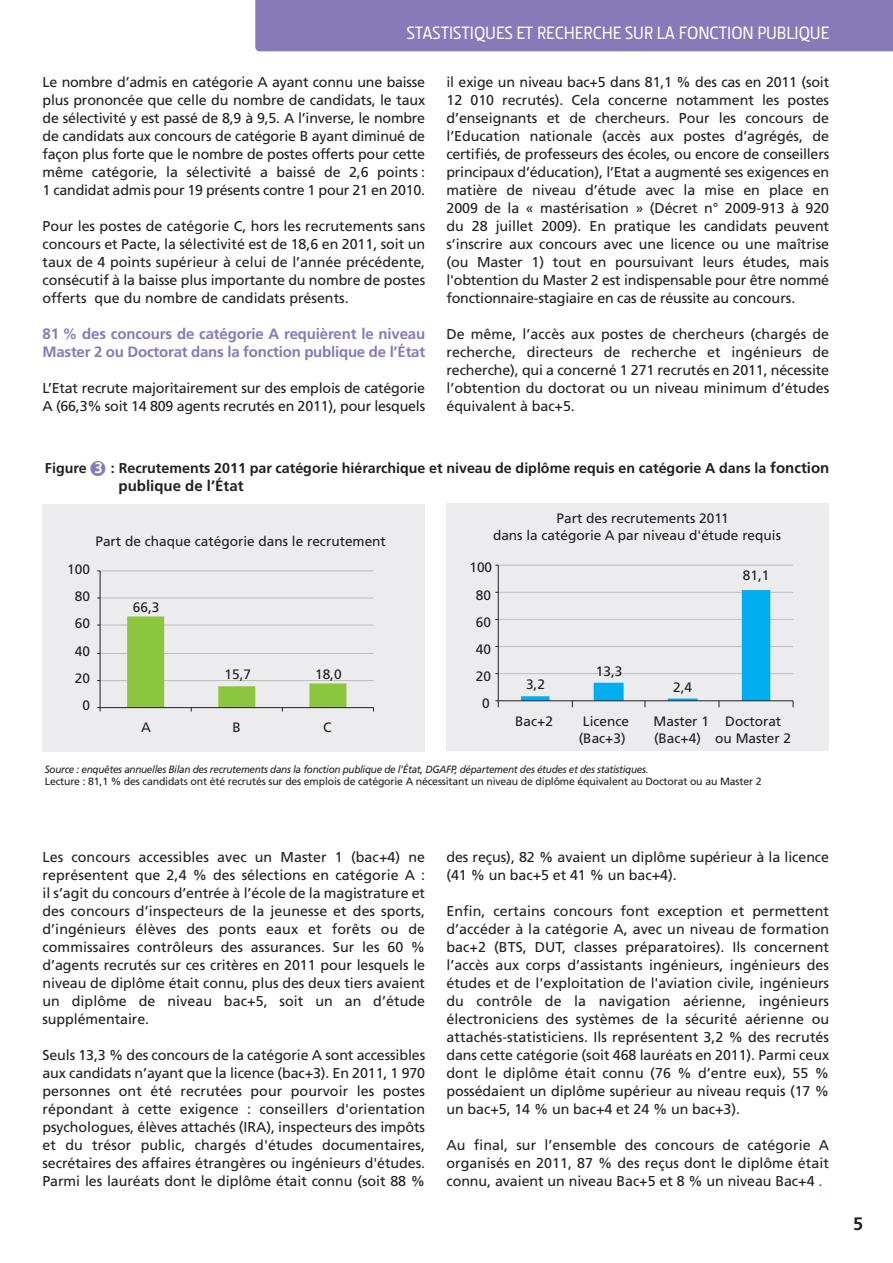
<style>
.page{position:relative;width:893px;height:1263px;background:#fff}
.page>*{position:absolute;margin:0;border:0;box-sizing:border-box;transform-origin:0 0}
.t1{font:500 18px "Section";color:#fff}
.t2{font:700 18px "Frutiger LT Std";color:#231f20}
.t3{font:700 15px/18px "Frutiger LT Std";letter-spacing:-.015em;color:#8879b8}
.t4{font:700 15px "Frutiger LT Std";color:#231f20}
.t5{font:14.25px/18px "Frutiger LT Std";letter-spacing:-.005em;color:#231f20;text-align:justify}
.t6{font:700 14.25px "Frutiger LT Std";color:#231f20}
.t7{font:13.65px/16.4px "Frutiger LT Std";color:#231f20}
.t8{font:10.5px "Frutiger LT Std";letter-spacing:-.015em;color:#231f20}
.t9{font:italic 10.5px "Frutiger LT Std";letter-spacing:-.03em;color:#231f20;scale:.95 1}
.s1{color:#8879b8}
.s2{font-size:15px;color:#fff}
.s3{font-size:15px}
.s4{color:#ed028c}
</style>
<div class="page">
<div style="left:255px;top:0;width:638px;height:51px;background:#8879b8"></div>
<div style="left:43px;top:504px;width:382px;height:248px;background:#ececee"></div>
<hr style="left:100px;top:680px;width:273px;height:1px;background:#bcbdc0">
<hr style="left:100px;top:653px;width:273px;height:1px;background:#bcbdc0">
<hr style="left:100px;top:625px;width:273px;height:1px;background:#bcbdc0">
<hr style="left:100px;top:598px;width:273px;height:1px;background:#bcbdc0">
<hr style="left:100px;top:570px;width:273px;height:1px;background:#bcbdc0">
<hr style="left:100px;top:571px;width:1px;height:137px;background:#231f20">
<hr style="left:100px;top:707px;width:273px;height:1px;background:#231f20">
<svg style="left:97px;top:707px;width:4px;height:4px"></svg>
<svg style="left:127px;top:616px;width:219px;height:95px"></svg>
<div style="left:446px;top:503px;width:383px;height:248px;background:#ececee"></div>
<hr style="left:498px;top:673px;width:295px;height:1px;background:#bcbdc0">
<hr style="left:498px;top:646px;width:295px;height:1px;background:#bcbdc0">
<hr style="left:498px;top:619px;width:295px;height:1px;background:#bcbdc0">
<hr style="left:498px;top:592px;width:295px;height:1px;background:#bcbdc0">
<hr style="left:498px;top:565px;width:295px;height:1px;background:#bcbdc0">
<hr style="left:498px;top:565px;width:1px;height:136px;background:#231f20">
<hr style="left:498px;top:700px;width:295px;height:1px;background:#231f20">
<svg style="left:495px;top:700px;width:4px;height:7px"></svg>
<svg style="left:521px;top:590px;width:249px;height:117px"></svg>
<p class="t1" style="left:407px;top:27px;width:424px">STASTISTIQUES ET RECHERCHE SUR LA FONCTION PUBLIQUE</p>
<p class="t5" style="left:43px;top:74px;width:384px">Le nombre d’admis en catégorie A ayant connu une baisse plus prononcée que celle du nombre de candidats, le taux de sélectivité y est passé de 8,9 à 9,5. A l’inverse, le nombre de candidats aux concours de catégorie B ayant diminué de façon plus forte que le nombre de postes offerts pour cette même catégorie, la sélectivité a baissé de 2,6 points :<br>1 candidat admis pour 19 présents contre 1 pour 21 en 2010.</p>
<p class="t5" style="left:43px;top:218px;width:384px">Pour les postes de catégorie C, hors les recrutements sans concours et Pacte, la sélectivité est de 18,6 en 2011, soit un taux de 4 points supérieur à celui de l’année précédente, consécutif à la baisse plus importante du nombre de postes offerts que du nombre de candidats présents.</p>
<p class="t3" style="left:43px;top:326px;width:384px">81 % des concours de catégorie A requièrent le niveau<br>Master 2 ou Doctorat dans la fonction publique de l’état</p>
<p class="t5" style="left:43px;top:380px;width:384px">L’Etat recrute majoritairement sur des emplois de catégorie<br>A (66,3% soit 14 809 agents recrutés en 2011), pour lesquels</p>
<p class="t5" style="left:446px;top:74px;width:384px">il exige un niveau bac+5 dans 81,1 % des cas en 2011 (soit 12 010 recrutés). Cela concerne notamment les postes d’enseignants et de chercheurs. Pour les concours de l’Education nationale (accès aux postes d’agrégés, de certifiés, de professeurs des écoles, ou encore de conseillers principaux d’éducation), l’Etat a augmenté ses exigences en matière de niveau d’étude avec la mise en place en 2009 de la « mastérisation » (Décret n° 2009-913 à 920 du 28 juillet 2009). En pratique les candidats peuvent s’inscrire aux concours avec une licence ou une maîtrise (ou Master 1) tout en poursuivant leurs études, mais l'obtention du Master 2 est indispensable pour être nommé fonctionnaire-stagiaire en cas de réussite au concours.</p>
<p class="t5" style="left:446px;top:326px;width:384px">De même, l’accès aux postes de chercheurs (chargés de recherche, directeurs de recherche et ingénieurs de recherche), qui a concerné 1 271 recrutés en 2011, nécessite l’obtention du doctorat ou un niveau minimum d’études équivalent à bac+5.</p>
<p class="t6" style="left:45px;top:463px;width:786px">Figure <span class="s1">■</span><span class="s2">3</span> : Recrutements 2011 par catégorie hiérarchique et niveau de diplôme requis en catégorie A dans la <span class="s3">fonction</span></p>
<p class="t4" style="left:119px;top:480px;width:127px">publique de l’état</p>
<p class="t7" style="left:95px;top:534px;width:292px">Part de chaque catégorie dans le recrutement</p>
<p class="t7" style="left:493px;top:512px;width:289px;text-indent:64px">Part des recrutements 2011<br>dans la catégorie A par niveau d'étude requis</p>
<p class="t7" style="left:67px;top:562px;width:24px">100</p>
<p class="t7" style="left:469px;top:560px;width:24px">100</p>
<p class="t7" style="left:743px;top:568px;width:28px">81,1</p>
<p class="t7" style="left:75px;top:589px;width:17px">80</p>
<p class="t7" style="left:133px;top:600px;width:28px">66,3</p>
<p class="t7" style="left:476px;top:588px;width:17px">80</p>
<p class="t7" style="left:75px;top:617px;width:17px">60</p>
<p class="t7" style="left:476px;top:615px;width:17px">60</p>
<p class="t7" style="left:75px;top:644px;width:17px">40</p>
<p class="t7" style="left:476px;top:642px;width:17px">40</p>
<p class="t7" style="left:75px;top:671px;width:17px">20</p>
<p class="t7" style="left:225px;top:667px;width:28px">15,7</p>
<p class="t7" style="left:315px;top:667px;width:28px">18,0</p>
<p class="t7" style="left:476px;top:669px;width:17px">20</p>
<p class="t7" style="left:526px;top:677px;width:20px">3,2</p>
<p class="t7" style="left:596px;top:664px;width:28px">13,3</p>
<p class="t7" style="left:673px;top:680px;width:20px">2,4</p>
<p class="t7" style="left:82px;top:699px;width:9px">0</p>
<p class="t7" style="left:482px;top:696px;width:9px">0</p>
<p class="t7" style="left:141px;top:720px;width:11px">A</p>
<p class="t7" style="left:232px;top:720px;width:10px">B</p>
<p class="t7" style="left:323px;top:720px;width:10px">C</p>
<p class="t7" style="left:515px;top:714px;width:39px">Bac+2</p>
<p class="t7" style="left:579px;top:714px;width:52px">Licence (Bac+3)</p>
<p class="t7" style="left:654px;top:714px;width:57px">Master 1 (Bac+4)</p>
<p class="t7" style="left:715px;top:714px;width:77px;text-align:center">Doctorat ou Master 2</p>
<p class="t9" style="left:45px;top:765px;width:637px">Source : enquêtes annuelles Bilan des recrutements dans la fonction publique de l'État, DGAFP, département des études et des statistiques.</p>
<p class="t8" style="left:45px;top:777px;width:718px">Lecture : 81,1 % des candidats ont été recrutés sur des emplois de catégorie A nécessitant un niveau de diplôme équivalent au Doctorat ou au Master 2</p>
<p class="t5" style="left:42px;top:849px;width:384px">Les concours accessibles avec un Master 1 (bac+4) ne représentent que 2,4 % des sélections en catégorie A : il s’agit du concours d’entrée à l’école de la magistrature et des concours d’inspecteurs de la jeunesse et des sports, d’ingénieurs élèves des ponts eaux et forêts ou de commissaires contrôleurs des assurances. Sur les 60 % d’agents recrutés sur ces critères en 2011 pour lesquels le niveau de diplôme était connu, plus des deux tiers avaient un diplôme de niveau bac+5, soit un an d’étude supplémentaire.</p>
<p class="t5" style="left:42px;top:1047px;width:384px">Seuls 13,3 % des concours de la catégorie A sont accessibles aux candidats n’ayant que la licence (bac+3). En 2011, 1 970 personnes ont été recrutées pour pourvoir les postes répondant à cette exigence : conseillers d'orientation psychologues, élèves attachés (IRA), inspecteurs des impôts et du trésor public, chargés d'études documentaires, secrétaires des affaires étrangères ou ingénieurs d'études.<br>Parmi les lauréats dont le diplôme était connu (soit 88 %</p>
<p class="t5" style="left:446px;top:849px;width:384px">des reçus), 82 % avaient un diplôme supérieur à la licence (41 % un bac+5 et 41 % un bac+4).</p>
<p class="t5" style="left:446px;top:903px;width:384px">Enfin, certains concours font exception et permettent d’accéder à la catégorie A, avec un niveau de formation bac+2 (BTS, DUT, classes préparatoires). Ils concernent l’accès aux corps d’assistants ingénieurs, ingénieurs des études et de l'exploitation de l'aviation civile, ingénieurs du contrôle de la navigation aérienne, ingénieurs électroniciens des systèmes de la sécurité aérienne ou attachés-statisticiens. Ils représentent 3,2 % des recrutés dans cette catégorie (soit 468 lauréats en 2011). Parmi ceux dont le diplôme était connu (76 % d’entre eux), 55 % possédaient un diplôme supérieur au niveau requis (17 % un bac+5, 14 % un bac+4 et 24 % un bac+3).</p>
<p class="t5" style="left:446px;top:1137px;width:384px">Au final, sur l’ensemble des concours de catégorie A organisés en 2011, 87 % des reçus dont le diplôme était connu, avaient un niveau Bac+5 et 8 % un niveau Bac+4 <span class="s4">.</span></p>
<p class="t2" style="left:853px;top:1216px;width:12px">5</p>
</div>
